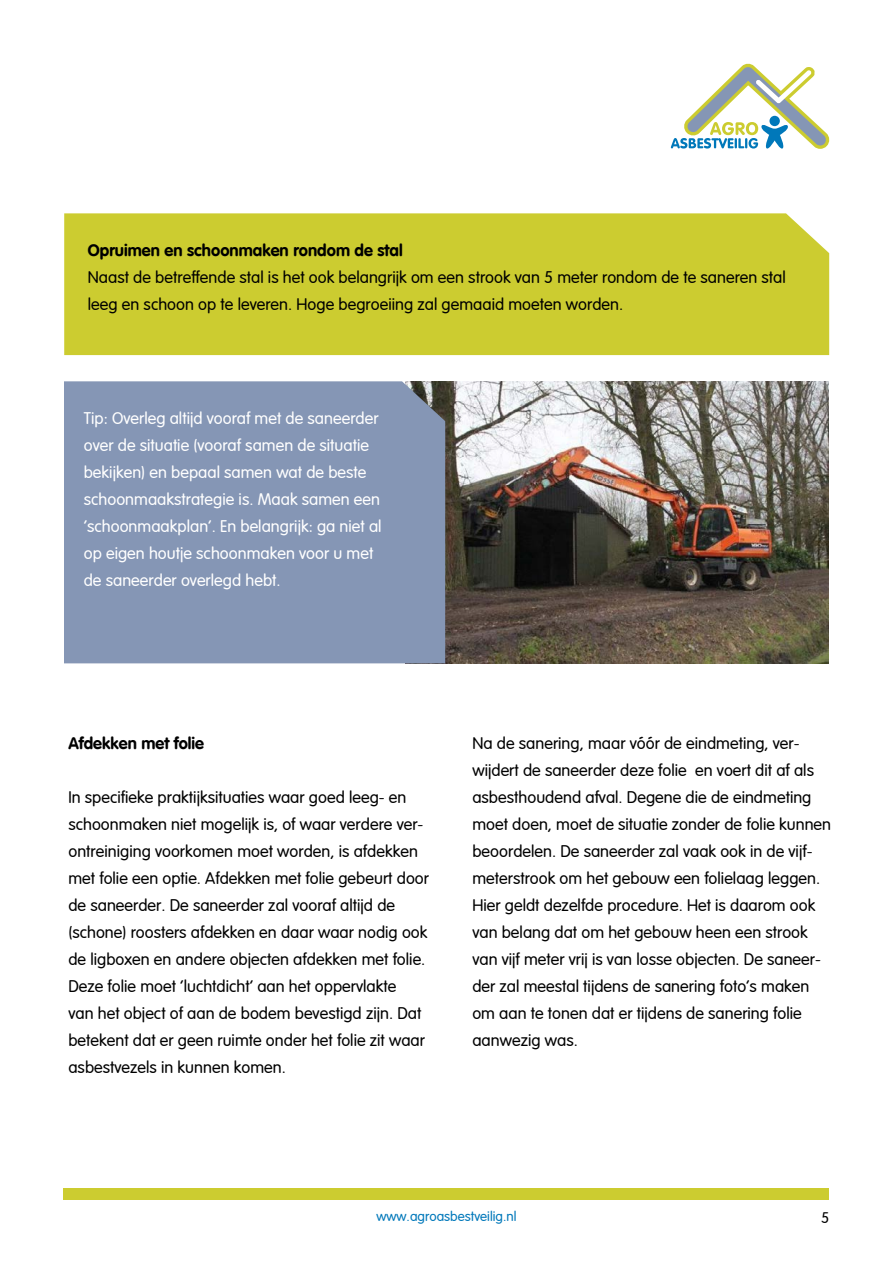
<style>
.page{position:relative;width:893px;height:1263px;background:#fff}
.page>*{position:absolute;margin:0;border:0;box-sizing:border-box;transform-origin:0 0}
.t1{font:16.5px/27px "Corporate Rounded Regular SWFTE";color:#000}
.t2{font:16.5px/27px "Corporate Rounded Regular SWFTE";color:#fff}
.t3{font:16.5px "Corporate Rounded Bold SWFTE";color:#000}
.t4{font:15px "Corporate Rounded Regular SWFTE";color:#000}
.t5{font:13.5px "Corporate Rounded Regular SWFTE";color:#0078ba}
</style>
<div class="page">
<svg style="left:671px;top:63px;width:159px;height:86px"></svg>
<div style="left:64px;top:1188px;width:765px;height:11px;background:#cccc30"></div>
<img style="left:445px;top:381px;width:384px;height:282px">
<div style="left:64px;top:381px;width:381px;height:282px;background:#8596b5"></div>
<div style="left:64px;top:213px;width:765px;height:142px;background:#cccc30"></div>
<p class="t3" style="left:88px;top:240px;width:316px">Opruimen en schoonmaken rondom de stal</p>
<p class="t1" style="left:88px;top:263px;width:699px">Naast de betreffende stal is het ook belangrijk om een strook van 5 meter rondom de te saneren stal leeg en schoon op te leveren. Hoge begroeiing zal gemaaid moeten worden.</p>
<p class="t2" style="left:84px;top:405px;width:299px">Tip: Overleg altijd vooraf met de saneerder over de situatie (vooraf samen de situatie bekijken) en bepaal samen wat de beste schoonmaakstrategie is. Maak samen een ‘schoonmaakplan’. En belangrijk: ga niet al op eigen houtje schoonmaken voor u met de saneerder overlegd hebt.</p>
<p class="t3" style="left:68px;top:734px;width:137px">Afdekken met folie</p>
<p class="t1" style="left:68px;top:784px;width:362px">In specifieke praktijksituaties waar goed leeg- en schoonmaken niet mogelijk is, of waar verdere ver&shy;ontreiniging voorkomen moet worden, is afdekken met folie een optie. Afdekken met folie gebeurt door de saneerder. De saneerder zal vooraf altijd de (schone) roosters afdekken en daar waar nodig ook de ligboxen en andere objecten afdekken met folie.<br>Deze folie moet ‘luchtdicht’ aan het oppervlakte<br>van het object of aan de bodem bevestigd zijn. Dat betekent dat er geen ruimte onder het folie zit waar asbestvezels in kunnen komen.</p>
<p class="t1" style="left:472px;top:730px;width:360px">Na de sanering, maar vóór de eindmeting, ver&shy;wijdert de saneerder deze folie en voert dit af als asbesthoudend afval. Degene die de eindmeting moet doen, moet de situatie zonder de folie kunnen beoordelen. De saneerder zal vaak ook in de vijf&shy;meterstrook om het gebouw een folielaag leggen.<br>Hier geldt dezelfde procedure. Het is daarom ook van belang dat om het gebouw heen een strook van vijf meter vrij is van losse objecten. De saneer&shy;der zal meestal tijdens de sanering foto’s maken om aan te tonen dat er tijdens de sanering folie aanwezig was.</p>
<p class="t5" style="left:376px;top:1209px;width:142px">www.agroasbestveilig.nl</p>
<p class="t4" style="left:821px;top:1209px;width:10px">5</p>
</div>
